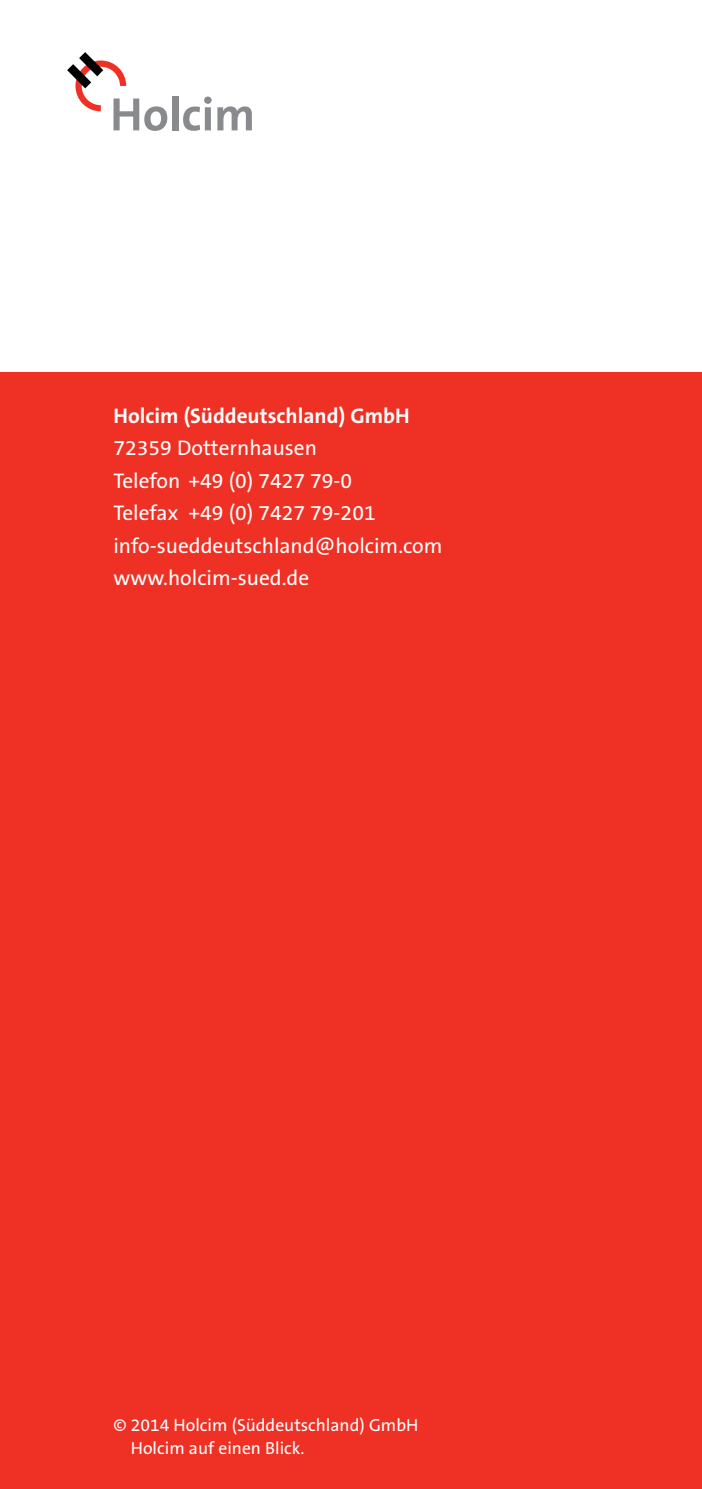
<style>
.page{position:relative;width:702px;height:1489px;background:#fff}
.page>*{position:absolute;margin:0;border:0;box-sizing:border-box;transform-origin:0 0}
.t1{font:21.25px/32.5px "The Sans B5 Plain";color:#fff}
.t2{font:700 21.25px "The Sans B7";color:#fff}
.t3{font:17.5px/22.5px "The Sans B5 Plain";color:#fff}
</style>
<div class="page">
<div style="left:172px;top:96px;width:6px;height:34px;background:#888a8d"></div>
<svg style="left:183px;top:106px;width:17px;height:25px"></svg>
<div style="left:205px;top:107px;width:6px;height:23px;background:#888a8d"></div>
<div style="left:204px;top:96px;width:8px;height:8px;background:#888a8d;border-radius:50%"></div>
<svg style="left:217px;top:106px;width:35px;height:24px"></svg>
<svg style="left:67px;top:52px;width:100px;height:79px"></svg>
<div style="left:0;top:372px;width:702px;height:1116px;background:#ee3124"></div>
<p class="t2" style="left:113px;top:404px;width:298px">Holcim (Süddeutschland) GmbH</p>
<p class="t1" style="left:113px;top:432px;width:330px">72359 Dotternhausen<br>Telefon +49 (0) 7427 79-0<br>Telefax +49 (0) 7427 79-201 info-sueddeutschland@holcim.com www.holcim-sued.de</p>
<p class="t3" style="left:131px;top:1414px;width:289px;text-indent:-17px">© 2014 Holcim (Süddeutschland) GmbH<br>Holcim auf einen Blick.</p>
</div>
